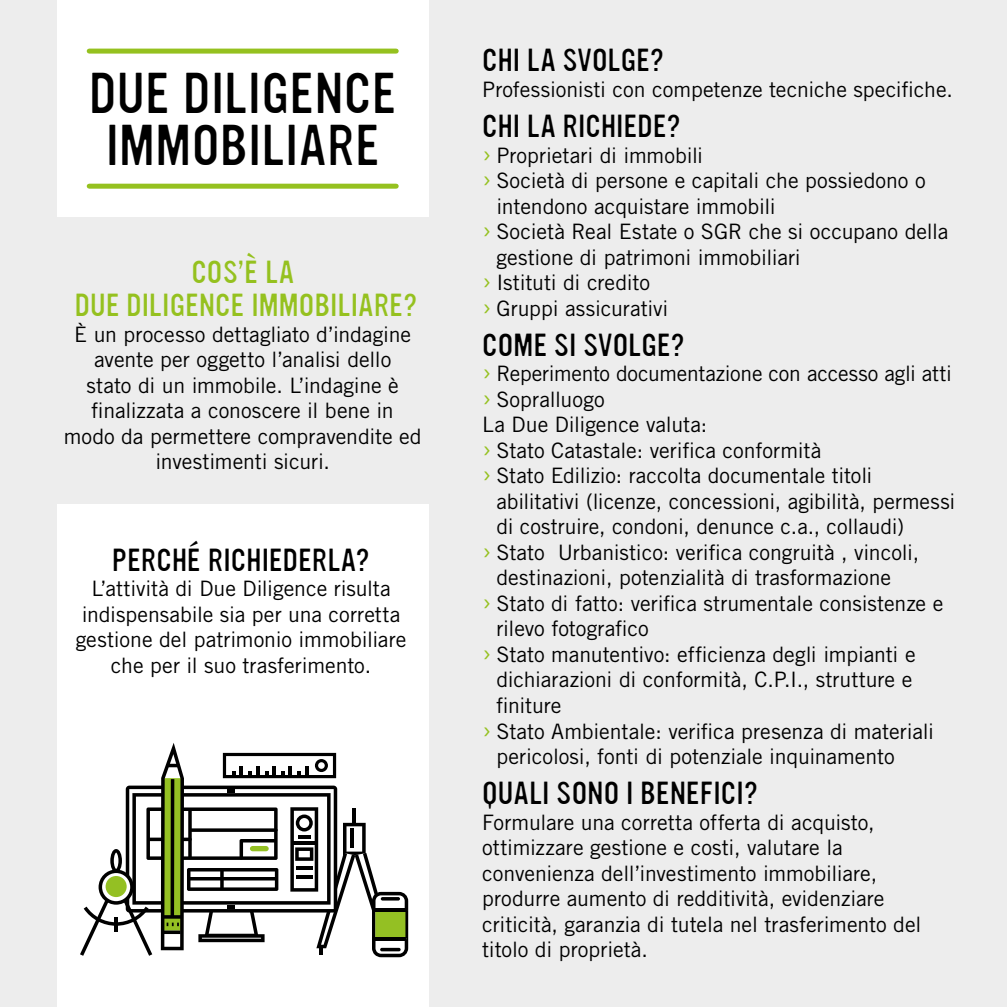
<style>
.page{position:relative;width:1007px;height:1007px;background:#fff}
.page>*{position:absolute;margin:0;border:0;box-sizing:border-box;transform-origin:0 0}
.t1{font:300 49.5px/52.2px "YWFT Ultramagnetic";letter-spacing:.01em;color:#000;text-align:center}
.t2{font:300 27.5px "YWFT Ultramagnetic";letter-spacing:.005em;color:#000}
.t3{font:300 27.5px/33px "YWFT Ultramagnetic";letter-spacing:.005em;color:#95c11f;text-align:center}
.t4{font:21.25px/25.5px "Trade Gothic LT Std";letter-spacing:-.005em;color:#000}
.s1{font-size:27.5px;color:#95c11f}
</style>
<div class="page">
<div style="left:0;top:0;width:1006px;height:1006px;background:#ededed"></div>
<div style="left:57px;top:0;width:371px;height:217px;background:#fff"></div>
<div style="left:57px;top:504px;width:371px;height:502px;background:#fff"></div>
<svg style="left:80px;top:743px;width:328px;height:214px"></svg>
<svg style="left:170px;top:779px;width:4px;height:137px"></svg>
<svg style="left:168px;top:763px;width:10px;height:4px"></svg>
<div style="left:89px;top:184px;width:307px;height:5px;background:#95c11f"></div>
<div style="left:89px;top:49px;width:307px;height:5px;background:#95c11f"></div>
<h1 class="t1" style="left:89px;top:68px;width:309px">DUE DILIGENCE<br>IMMOBILIARE</h1>
<p class="t3" style="left:75px;top:256px;width:344px">COS’È LA<br>DUE DILIGENCE IMMOBILIARE?</p>
<p class="t4" style="left:64px;top:321px;width:359px;text-align:center">È un processo dettagliato d’indagine avente per oggetto l’analisi dello<br>stato di un immobile. L’indagine è finalizzata a conoscere il bene in modo da permettere compravendite ed investimenti sicuri.</p>
<p class="t2" style="left:112px;top:540px;width:259px">PERCHÉ RICHIEDERLA?</p>
<p class="t4" style="left:76px;top:575px;width:332px;text-align:center">L’attività di Due Diligence risulta indispensabile sia per una corretta gestione del patrimonio immobiliare che per il suo trasferimento.</p>
<p class="t2" style="left:482px;top:41px;width:184px">CHI LA SVOLGE?</p>
<p class="t4" style="left:482px;top:76px;width:472px">Professionisti con competenze tecniche specifiche.</p>
<p class="t2" style="left:482px;top:106px;width:200px">CHI LA RICHIEDE?</p>
<p class="t4" style="left:482px;top:142px;width:222px"><span class="s1">›</span> Proprietari di immobili</p>
<p class="t4" style="left:482px;top:167px;width:445px"><span class="s1">›</span> Società di persone e capitali che possiedono o</p>
<p class="t4" style="left:496px;top:193px;width:281px">intendono acquistare immobili</p>
<p class="t4" style="left:482px;top:218px;width:467px"><span class="s1">›</span> Società Real Estate o SGR che si occupano della</p>
<p class="t4" style="left:496px;top:244px;width:306px">gestione di patrimoni immobiliari</p>
<p class="t4" style="left:482px;top:269px;width:169px"><span class="s1">›</span> Istituti di credito</p>
<p class="t4" style="left:482px;top:295px;width:188px"><span class="s1">›</span> Gruppi assicurativi</p>
<p class="t2" style="left:482px;top:325px;width:204px">COME SI SVOLGE?</p>
<p class="t4" style="left:482px;top:360px;width:471px"><span class="s1">›</span> Reperimento documentazione con accesso agli atti <span class="s1">›</span> Sopralluogo<br>La Due Diligence valuta:<br><span class="s1">›</span> Stato Catastale: verifica conformità<br><span class="s1">›</span> Stato Edilizio: raccolta documentale titoli</p>
<p class="t4" style="left:496px;top:488px;width:460px">abilitativi (licenze, concessioni, agibilità, permessi</p>
<p class="t4" style="left:496px;top:513px;width:409px">di costruire, condoni, denunce c.a., collaudi)</p>
<p class="t4" style="left:482px;top:539px;width:438px"><span class="s1">›</span> Stato Urbanistico: verifica congruità , vincoli,</p>
<p class="t4" style="left:496px;top:564px;width:396px">destinazioni, potenzialità di trasformazione</p>
<p class="t4" style="left:482px;top:590px;width:462px"><span class="s1">›</span> Stato di fatto: verifica strumentale consistenze e</p>
<p class="t4" style="left:496px;top:615px;width:154px">rilevo fotografico</p>
<p class="t4" style="left:482px;top:641px;width:435px"><span class="s1">›</span> Stato manutentivo: efficienza degli impianti e</p>
<p class="t4" style="left:496px;top:666px;width:417px">dichiarazioni di conformità, C.P.I., strutture e</p>
<p class="t4" style="left:496px;top:692px;width:67px">finiture</p>
<p class="t4" style="left:482px;top:717px;width:453px"><span class="s1">›</span> Stato Ambientale: verifica presenza di materiali</p>
<p class="t4" style="left:496px;top:743px;width:399px">pericolosi, fonti di potenziale inquinamento</p>
<p class="t2" style="left:482px;top:773px;width:277px">QUALI SONO I BENEFICI?</p>
<p class="t4" style="left:482px;top:809px;width:440px">Formulare una corretta offerta di acquisto, ottimizzare gestione e costi, valutare la convenienza dell’investimento immobiliare, produrre aumento di redditività, evidenziare criticità, garanzia di tutela nel trasferimento del titolo di proprietà.</p>
</div>
